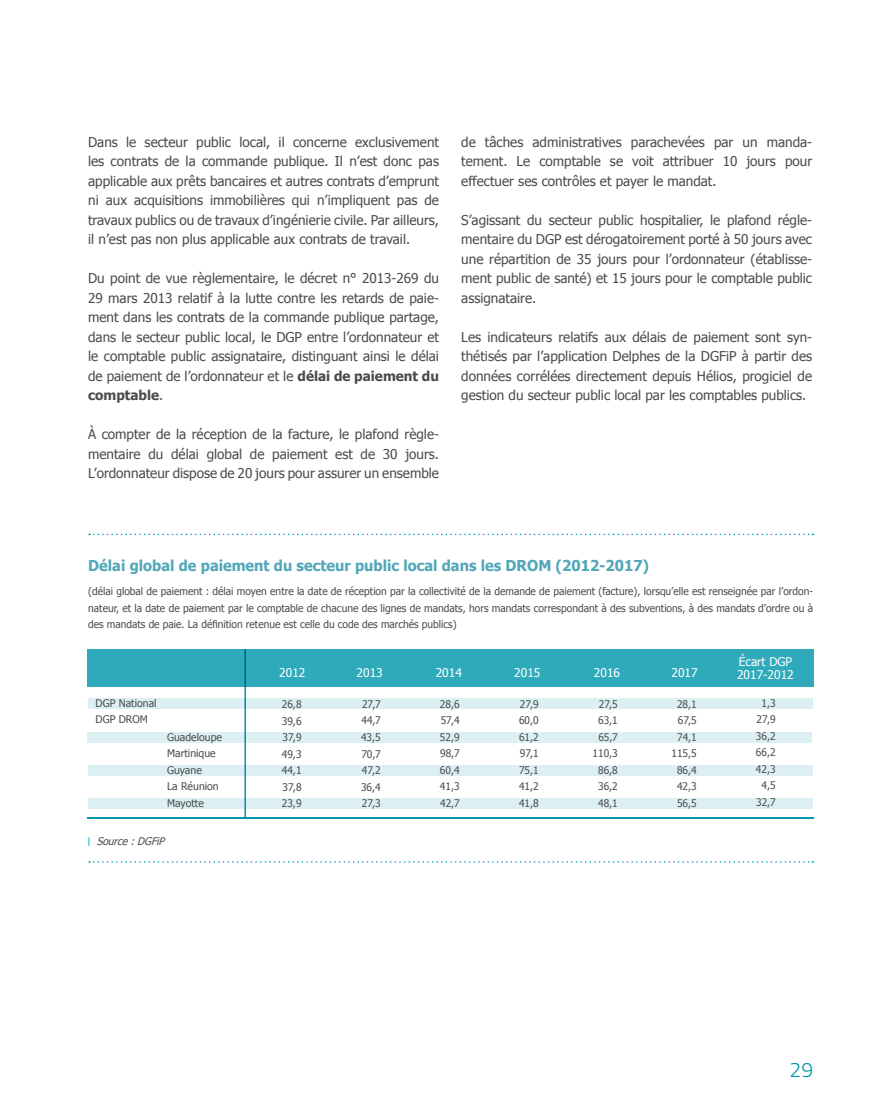
<style>
.page{position:relative;width:876px;height:1106px;background:#fff}
.page>*{position:absolute;margin:0;border:0;box-sizing:border-box;transform-origin:0 0}
.t1{font:300 21px "Titillium Web";color:#0098ac}
.t2{font:700 15px "Tahoma";color:#52a7b8}
.t3{font:13.5px/19.5px "Tahoma";color:#4b4b4d;text-align:justify}
.t4{font:12px/13.5px "Tahoma";color:#fff}
.t5{font:10.5px/16.5px "Tahoma";color:#4b4b4d;text-align:justify}
.t6{font:italic 10.5px "Tahoma";color:#4b4b4d}
.s1{font-weight:700}
</style>
<div class="page">
<svg style="left:89px;top:533px;width:724px;height:2px"></svg>
<svg style="left:89px;top:861px;width:724px;height:1px"></svg>
<div style="left:88px;top:731px;width:724px;height:11px;background:#dcf0f3"></div>
<div style="left:89px;top:698px;width:724px;height:11px;background:#dcf0f3"></div>
<div style="left:89px;top:765px;width:724px;height:10px;background:#dcf0f3"></div>
<div style="left:89px;top:798px;width:724px;height:11px;background:#dcf0f3"></div>
<div style="left:87px;top:649px;width:726px;height:37px;background:#2eaaba"></div>
<hr style="left:87px;top:816px;width:726px;height:2px;background:#0098ac">
<hr style="left:244px;top:649px;width:2px;height:168px;background:#0098ac">
<p class="t3" style="left:88px;top:132px;width:352px">Dans le secteur public local, il concerne exclusivement les contrats de la commande publique. Il n’est donc pas applicable aux prêts bancaires et autres contrats d’emprunt ni aux acquisitions immobilières qui n’impliquent pas de travaux publics ou de travaux d’ingénierie civile. Par ailleurs, il n’est pas non plus applicable aux contrats de travail.</p>
<p class="t3" style="left:88px;top:268px;width:352px">Du point de vue règlementaire, le décret n° 2013-269 du 29 mars 2013 relatif à la lutte contre les retards de paie&shy;ment dans les contrats de la commande publique partage, dans le secteur public local, le DGP entre l’ordonnateur et le comptable public assignataire, distinguant ainsi le délai de paiement de l’ordonnateur et le <span class="s1">délai de paiement du comptable</span>.</p>
<p class="t3" style="left:88px;top:424px;width:352px">À compter de la réception de la facture, le plafond règle&shy;mentaire du délai global de paiement est de 30 jours.<br>L’ordonnateur dispose de 20 jours pour assurer un ensemble</p>
<p class="t3" style="left:461px;top:131px;width:352px">de tâches administratives parachevées par un manda&shy;tement. Le comptable se voit attribuer 10 jours pour effectuer ses contrôles et payer le mandat.</p>
<p class="t3" style="left:461px;top:209px;width:352px">S’agissant du secteur public hospitalier, le plafond régle&shy;mentaire du DGP est dérogatoirement porté à 50 jours avec une répartition de 35 jours pour l’ordonnateur (établisse&shy;ment public de santé) et 15 jours pour le comptable public assignataire.</p>
<p class="t3" style="left:461px;top:326px;width:352px">Les indicateurs relatifs aux délais de paiement sont syn&shy;thétisés par l’application Delphes de la DGFiP à partir des données corrélées directement depuis Hélios, progiciel de gestion du secteur public local par les comptables publics.</p>
<p class="t2" style="left:88px;top:555px;width:562px">Délai global de paiement du secteur public local dans les DROM (2012-2017)</p>
<p class="t5" style="left:88px;top:583px;width:726px">(délai global de paiement : délai moyen entre la date de réception par la collectivité de la demande de paiement (facture), lorsqu’elle est renseignée par l’ordon&shy;nateur, et la date de paiement par le comptable de chacune des lignes de mandats, hors mandats correspondant à des subventions, à des mandats d’ordre ou à des mandats de paie. La définition retenue est celle du code des marchés publics)</p>
<p class="t5" style="left:96px;top:694px;width:63px">DGP National<br>DGP DROM</p>
<p class="t5" style="left:167px;top:728px;width:56px;text-align:left">Guadeloupe<br>Martinique<br>Guyane<br>La Réunion<br>Mayotte</p>
<p class="t6" style="left:97px;top:834px;width:73px">Source:DGFiP</p>
<p class="t4" style="left:279px;top:665px;width:28px">2012</p>
<p class="t4" style="left:357px;top:665px;width:28px">2013</p>
<p class="t4" style="left:436px;top:665px;width:28px">2014</p>
<p class="t4" style="left:514px;top:665px;width:28px">2015</p>
<p class="t4" style="left:594px;top:665px;width:28px">2016</p>
<p class="t4" style="left:671px;top:665px;width:28px">2017</p>
<p class="t4" style="left:737px;top:654px;width:58px">Écart DGP<br>2017-2012</p>
<p class="t5" style="left:282px;top:695px;width:21px">26,8<br>39,6<br>37,9<br>49,3<br>44,1<br>37,8<br>23,9</p>
<p class="t5" style="left:361px;top:695px;width:21px">27,7<br>44,7<br>43,5<br>70,7<br>47,2<br>36,4<br>27,3</p>
<p class="t5" style="left:440px;top:695px;width:21px">28,6<br>57,4<br>52,9<br>98,7<br>60,4<br>41,3<br>42,7</p>
<p class="t5" style="left:519px;top:695px;width:21px">27,9<br>60,0<br>61,2<br>97,1<br>75,1<br>41,2<br>41,8</p>
<p class="t5" style="left:592px;top:695px;width:27px;text-align:right">27,5<br>63,1<br>65,7<br>110,3<br>86,8<br>36,2<br>48,1</p>
<p class="t5" style="left:671px;top:695px;width:27px;text-align:center">28,1<br>67,5<br>74,1<br>115,5<br>86,4<br>42,3<br>56,5</p>
<p class="t5" style="left:756px;top:694px;width:21px;text-align:center">1,3<br>27,9<br>36,2<br>66,2<br>42,3<br>4,5<br>32,7</p>
<h1 class="t1" style="left:790px;top:1054px;width:25px">29</h1>
</div>
